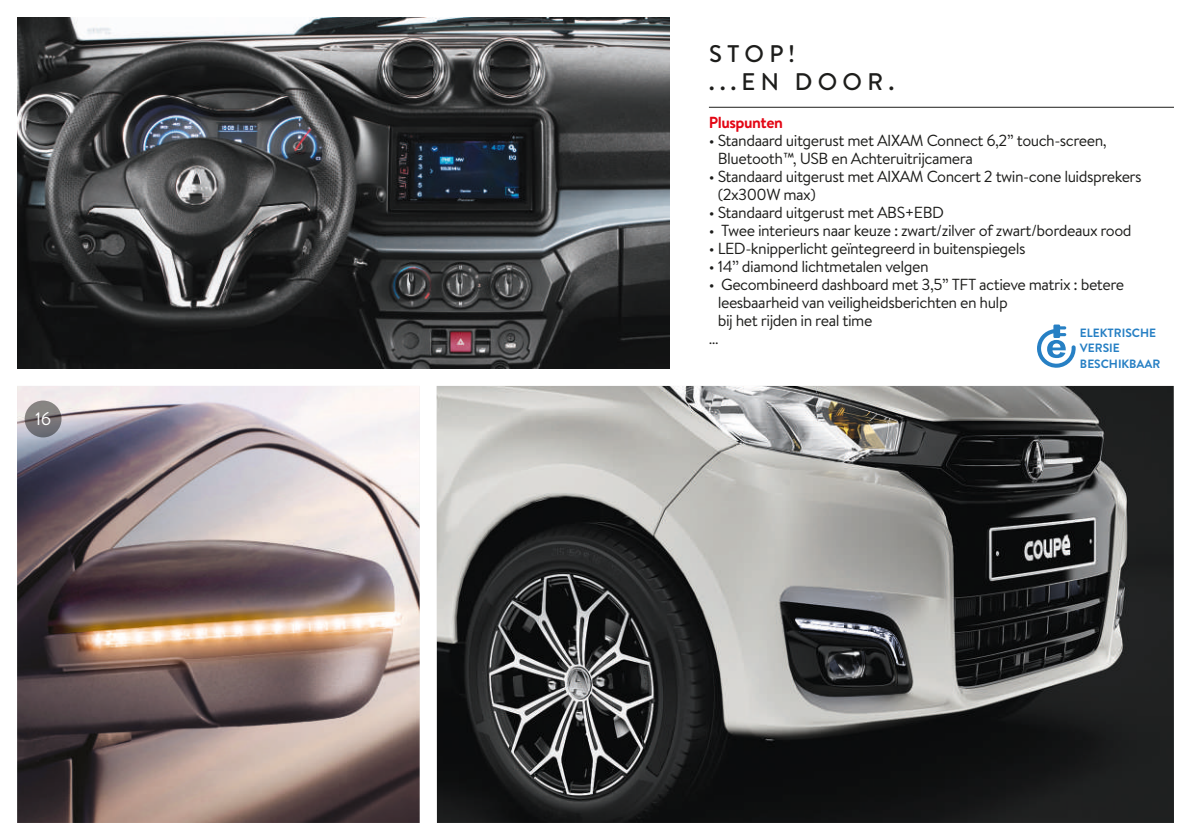
<style>
.page{position:relative;width:1191px;height:840px;background:#fff}
.page>*{position:absolute;margin:0;border:0;box-sizing:border-box;transform-origin:0 0}
.t1{font:500 24px/28px "Brandon Text";letter-spacing:.22em;color:#1d1d1b}
.t2{font:18px "Brandon Text";color:#fff}
.t3{font:16px/18px "Brandon Text";letter-spacing:-.03em;color:#1d1d1b}
.t4{font:700 16px "Brandon Text";letter-spacing:-.03em;color:#e30614}
.t5{font:700 12px/15px "Brandon Text";color:#2780c4}
</style>
<div class="page">
<img style="left:17px;top:17px;width:652px;height:352px">
<img style="left:437px;top:386px;width:737px;height:436px">
<img style="left:17px;top:386px;width:403px;height:436px">
<hr style="left:709px;top:107px;width:465px;height:1px;background:#1d1d1b">
<svg style="left:1037px;top:324px;width:39px;height:44px"></svg>
<svg style="left:25px;top:400px;width:37px;height:37px"></svg>
<p class="t2" style="left:35px;top:406px;width:18px">16</p>
<h1 class="t1" style="left:709px;top:39px;width:187px">STOP!<br>...EN DOOR.</h1>
<p class="t4" style="left:709px;top:111px;width:75px">Pluspunten</p>
<p class="t3" style="left:717px;top:130px;width:390px;text-indent:-9px">• Standaard uitgerust met AIXAM Connect 6,2’’ touch-screen,<br>Bluetooth™, USB en Achteruitrijcamera</p>
<p class="t3" style="left:717px;top:166px;width:425px;text-indent:-9px">• Standaard uitgerust met AIXAM Concert 2 twin-cone luidsprekers (2x300W max)</p>
<p class="t3" style="left:709px;top:202px;width:237px">• Standaard uitgerust met ABS+EBD</p>
<p class="t3" style="left:709px;top:220px;width:424px">• Twee interieurs naar keuze : zwart/zilver of zwart/bordeaux rood</p>
<p class="t3" style="left:709px;top:238px;width:318px">• LED-knipperlicht geïntegreerd in buitenspiegels</p>
<p class="t3" style="left:709px;top:256px;width:221px">• 14’’ diamond lichtmetalen velgen</p>
<p class="t3" style="left:709px;top:274px;width:417px">• Gecombineerd dashboard met 3,5’’ TFT actieve matrix : betere</p>
<p class="t3" style="left:717px;top:292px;width:291px">leesbaarheid van veiligheidsberichten en hulp</p>
<p class="t3" style="left:717px;top:310px;width:156px">bij het rijden in real time</p>
<p class="t3" style="left:709px;top:328px;width:11px">…</p>
<p class="t5" style="left:1080px;top:325px;width:82px">ELEKTRISCHE<br>VERSIE<br>BESCHIKBAAR</p>
</div>
